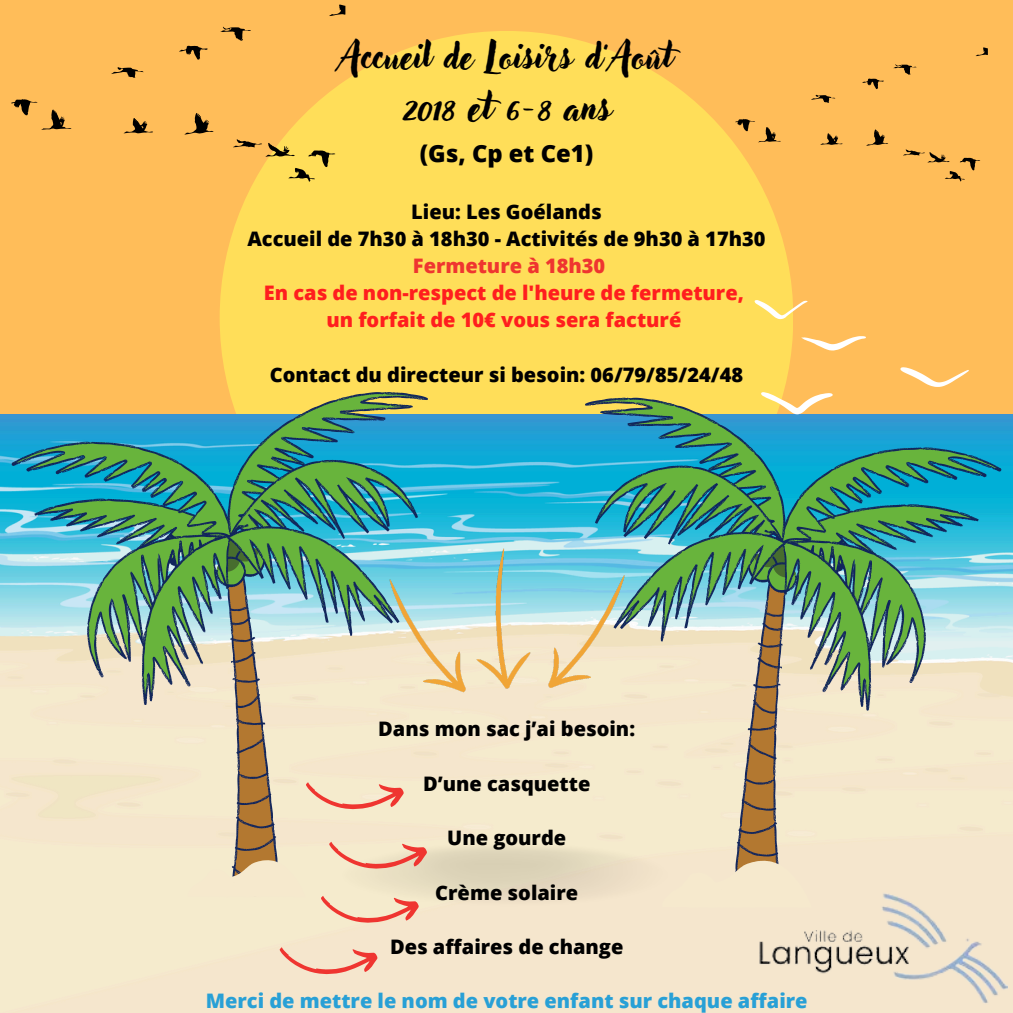
<style>
.page{position:relative;width:1013px;height:1013px;background:#fff}
.page>*{position:absolute;margin:0;border:0;box-sizing:border-box;transform-origin:0 0}
.t1{font:38.75px "Adlery Pro";color:#000}
.t2{font:36.25px "Adlery Pro";color:#000}
.t3{font:800 23.75px "Open Sans";color:#000}
.t4{font:800 20px "Open Sans";color:#000}
.t5{font:800 20px "Open Sans";color:#ff1e1e}
.t6{font:800 20px "Open Sans";color:#28a0d6}
.t7{font:800 20px "Open Sans";color:#ef3530}
</style>
<div class="page">
<div style="left:0;top:0;width:1012px;height:1012px;background:#ffbd59"></div>
<div style="left:220px;top:31px;width:573px;height:573px;background:#ffde59;border-radius:50%"></div>
<img style="left:0;top:414px;width:1012px;height:598px">
<svg style="left:11px;top:392px;width:417px;height:504px"></svg>
<svg style="left:585px;top:397px;width:416px;height:472px"></svg>
<svg style="left:662px;top:534px;width:150px;height:373px"></svg>
<img style="left:427px;top:841px;width:247px;height:67px">
<svg style="left:329px;top:4px;width:16px;height:12px"></svg>
<svg style="left:185px;top:113px;width:28px;height:22px"></svg>
<svg style="left:11px;top:99px;width:61px;height:31px"></svg>
<svg style="left:124px;top:118px;width:29px;height:15px"></svg>
<svg style="left:220px;top:27px;width:31px;height:14px"></svg>
<svg style="left:111px;top:67px;width:33px;height:11px"></svg>
<svg style="left:233px;top:139px;width:102px;height:43px"></svg>
<svg style="left:179px;top:46px;width:29px;height:14px"></svg>
<svg style="left:975px;top:47px;width:12px;height:9px"></svg>
<svg style="left:866px;top:129px;width:22px;height:17px"></svg>
<svg style="left:735px;top:119px;width:46px;height:23px"></svg>
<svg style="left:820px;top:133px;width:22px;height:12px"></svg>
<svg style="left:893px;top:64px;width:23px;height:11px"></svg>
<svg style="left:811px;top:95px;width:24px;height:8px"></svg>
<svg style="left:903px;top:149px;width:77px;height:32px"></svg>
<svg style="left:862px;top:79px;width:22px;height:10px"></svg>
<svg style="left:754px;top:300px;width:53px;height:19px"></svg>
<svg style="left:760px;top:392px;width:73px;height:22px"></svg>
<svg style="left:801px;top:336px;width:65px;height:14px"></svg>
<svg style="left:900px;top:367px;width:69px;height:20px"></svg>
<img style="left:427px;top:542px;width:199px;height:161px">
<svg style="left:188px;top:528px;width:239px;height:395px"></svg>
<svg style="left:279px;top:947px;width:99px;height:28px"></svg>
<img style="left:754px;top:869px;width:253px;height:143px">
<p class="t2" style="left:341px;top:39px;width:332px">Accueil de Loisirs d’Août</p>
<p class="t1" style="left:401px;top:89px;width:211px">2018 et 6-8 ans</p>
<p class="t3" style="left:420px;top:137px;width:175px">(Gs, Cp et Ce1)</p>
<p class="t4" style="left:411px;top:197px;width:192px">Lieu: Les Goélands</p>
<p class="t4" style="left:247px;top:224px;width:519px">Accueil de 7h30 à 18h30 - Activités de 9h30 à 17h30</p>
<p class="t7" style="left:413px;top:252px;width:194px">Fermeture à 18h30</p>
<p class="t5" style="left:264px;top:279px;width:481px">En cas de non-respect de l'heure de fermeture,</p>
<p class="t5" style="left:326px;top:306px;width:356px">un forfait de 10€ vous sera facturé</p>
<p class="t4" style="left:270px;top:360px;width:475px">Contact du directeur si besoin: 06/79/85/24/48</p>
<h1 class="t4" style="left:378px;top:715px;width:258px">Dans mon sac j’ai besoin:</h1>
<p class="t4" style="left:423px;top:769px;width:169px">D’une casquette</p>
<p class="t4" style="left:447px;top:823px;width:120px">Une gourde</p>
<p class="t4" style="left:435px;top:878px;width:144px">Crème solaire</p>
<p class="t4" style="left:390px;top:932px;width:235px">Des affaires de change</p>
<p class="t6" style="left:206px;top:987px;width:603px">Merci de mettre le nom de votre enfant sur chaque affaire</p>
</div>
